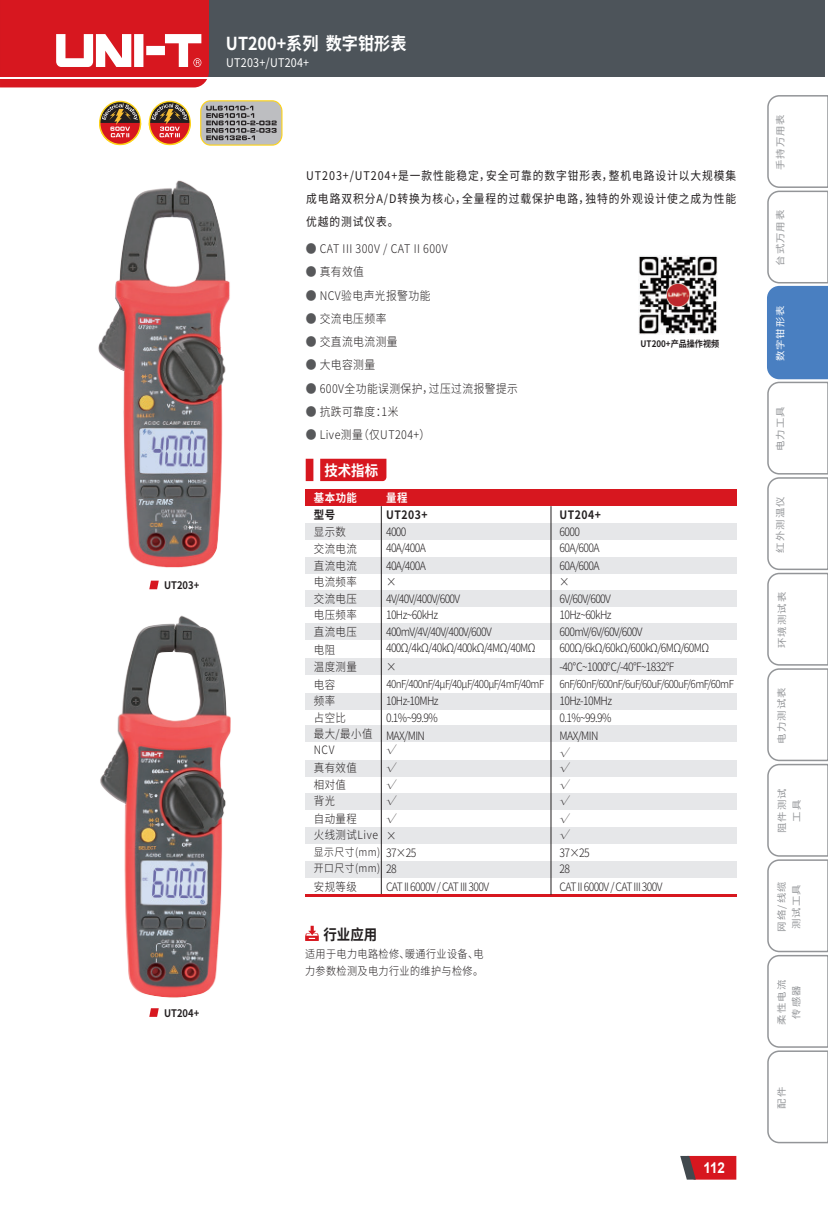
<style>
.page{position:relative;width:828px;height:1225px;background:#fff}
.page>*{position:absolute;margin:0;border:0;box-sizing:border-box;transform-origin:0 0}
.t1{font:700 17.8px "Source Han Sans CN";color:#fff;scale:.9 1}
.t2{font:700 15px "Arial";color:#fff;scale:.9 1}
.t3{font:700 14.8px "Source Han Sans CN";color:#fff;scale:.9 1}
.t4{font:700 14.8px "Source Han Sans CN";color:#231f20;scale:.9 1}
.t5{font:300 12px "Noto Sans Hans";letter-spacing:.04em;color:#231f20;scale:.9 1}
.t6{font:12px/23.2px "Noto Sans Hans";letter-spacing:.085em;color:#231f20;text-align:justify;scale:.9 1}
.t7{font:12px "Source Han Sans CN";letter-spacing:.02em;color:#fff;scale:.9 1}
.t8{font:300 11.6px/16.6px "Source Han Sans CN";letter-spacing:-.06em;color:#231f20;scale:.9 1}
.t9{font:300 11.6px/17px "Source Han Sans CN";letter-spacing:.05em;color:#231f20;scale:.9 1}
.t10{font:700 11.6px "Source Han Sans CN";letter-spacing:.05em;color:#231f20;scale:.9 1}
.t11{font:300 11.6px/17.2px "Adobe Song Std";color:#231f20;text-align:justify;scale:.9 1}
.t12{font:700 11.6px "Source Han Sans CN";letter-spacing:.05em;color:#fff;scale:.9 1}
.t13{font:300 11.2px/17.2px "Source Han Sans CN";letter-spacing:.04em;color:#231f20;scale:.9 1}
.t14{font:300 11px "Source Han Sans CN";letter-spacing:-.06em;color:#231f20;scale:.9 1}
.t15{font:300 10.8px "Source Han Sans CN";letter-spacing:.05em;color:#231f20;scale:.9 1}
.t16{font:700 10.4px "Source Han Sans CN";color:#231f20;scale:.9 1}
.t17{font:9.4px/14.6px "Source Han Sans CN";letter-spacing:.1em;color:#939598;text-align:center;scale:1.11 1}
.t18{font:9.4px "Source Han Sans CN";letter-spacing:.1em;color:#fff;scale:1.11 1}
.t19{font:700 9px "Source Han Sans CN";color:#231f20;scale:.9 1}
.s1{color:#57585a}
</style>
<div class="page">
<div style="left:305px;top:590px;width:431px;height:16px;background:#e6e7e9"></div>
<div style="left:305px;top:623px;width:431px;height:17px;background:#e6e7e9"></div>
<div style="left:305px;top:558px;width:431px;height:16px;background:#e6e7e9"></div>
<div style="left:305px;top:524px;width:431px;height:16px;background:#e6e7e9"></div>
<div style="left:305px;top:658px;width:431px;height:16px;background:#e6e7e9"></div>
<div style="left:305px;top:693px;width:431px;height:16px;background:#e6e7e9"></div>
<div style="left:305px;top:725px;width:431px;height:17px;background:#e6e7e9"></div>
<div style="left:305px;top:760px;width:431px;height:17px;background:#e6e7e9"></div>
<div style="left:305px;top:793px;width:431px;height:17px;background:#e6e7e9"></div>
<div style="left:305px;top:827px;width:431px;height:17px;background:#e6e7e9"></div>
<div style="left:305px;top:861px;width:431px;height:16px;background:#e6e7e9"></div>
<hr style="left:381px;top:506px;width:1px;height:389px;background:#231f20">
<hr style="left:305px;top:894px;width:431px;height:3px;background:#d7171f">
<hr style="left:550px;top:506px;width:1px;height:389px;background:#231f20">
<div style="left:305px;top:489px;width:431px;height:17px;background:#d7171f"></div>
<svg style="left:320px;top:459px;width:66px;height:22px"></svg>
<svg style="left:306px;top:459px;width:7px;height:22px"></svg>
<svg style="left:767px;top:95px;width:61px;height:1049px"></svg>
<svg style="left:680px;top:1156px;width:56px;height:23px"></svg>
<svg style="left:305px;top:925px;width:14px;height:16px"></svg>
<svg style="left:149px;top:580px;width:10px;height:9px"></svg>
<div style="left:0;top:0;width:824px;height:77px;background:#4d545a"></div>
<svg style="left:0;top:0;width:209px;height:87px;background:#dd3f45"></svg>
<div style="left:99px;top:101px;width:42px;height:44px;border:1px solid #fdd318;border-radius:50%"></div>
<svg style="left:99px;top:103px;width:43px;height:43px"></svg>
<div style="left:201px;top:101px;width:81px;height:44px;background:#bdbec1;border-radius:10px"></div>
<div style="left:200px;top:100px;width:82px;height:46px;border:1px solid #fdd318;border-radius:10px"></div>
<svg style="left:206px;top:106px;width:71px;height:34px"></svg>
<div style="left:149px;top:101px;width:41px;height:43px;background:#fcde58;border-radius:50%"></div>
<div style="left:149px;top:101px;width:42px;height:44px;border:1px solid #fdd318;border-radius:50%"></div>
<svg style="left:148px;top:103px;width:43px;height:43px"></svg>
<img style="left:98px;top:180px;width:132px;height:388px">
<img style="left:100px;top:615px;width:131px;height:402px">
<img style="left:639px;top:255px;width:79px;height:79px">
<h1 class="t1" style="left:226px;top:33px;width:202px">UT200+系列 数字钳形表</h1>
<p class="t7" style="left:226px;top:56px;width:94px">UT203+/UT204+</p>
<p class="t16" style="left:164px;top:579px;width:41px">UT203+</p>
<p class="t16" style="left:164px;top:1007px;width:41px">UT204+</p>
<p class="t6" style="left:306px;top:164px;width:479px">UT203+/UT204+是一款性能稳定，安全可靠的数字钳形表，整机电路设计以大规模集成电路双积分A/D转换为核心，全量程的过载保护电路，独特的外观设计使之成为性能优越的测试仪表。</p>
<p class="t5" style="left:306px;top:242px;width:159px"><span class="s1">●</span> CAT III 300V / CAT II 600V</p>
<p class="t5" style="left:306px;top:265px;width:66px"><span class="s1">●</span> 真有效值</p>
<p class="t5" style="left:306px;top:288px;width:140px"><span class="s1">●</span> NCV验电声光报警功能</p>
<p class="t5" style="left:306px;top:312px;width:91px"><span class="s1">●</span> 交流电压频率</p>
<p class="t5" style="left:306px;top:335px;width:104px"><span class="s1">●</span> 交直流电流测量</p>
<p class="t5" style="left:306px;top:358px;width:79px"><span class="s1">●</span> 大电容测量</p>
<p class="t5" style="left:306px;top:381px;width:237px"><span class="s1">●</span> 600V全功能误测保护，过压过流报警提示</p>
<p class="t5" style="left:306px;top:405px;width:105px"><span class="s1">●</span> 抗跌可靠度：1米</p>
<p class="t5" style="left:306px;top:428px;width:140px"><span class="s1">●</span> Live测量（仅UT204+）</p>
<p class="t19" style="left:640px;top:339px;width:89px">UT200+产品操作视频</p>
<p class="t3" style="left:324px;top:462px;width:61px">技术指标</p>
<p class="t12" style="left:314px;top:491px;width:50px">基本功能</p>
<p class="t12" style="left:386px;top:491px;width:25px">量程</p>
<p class="t10" style="left:314px;top:508px;width:25px">型号</p>
<p class="t10" style="left:386px;top:508px;width:48px">UT203+</p>
<p class="t10" style="left:559px;top:508px;width:48px">UT204+</p>
<p class="t8" style="left:314px;top:524px;width:37px">显示数</p>
<p class="t8" style="left:314px;top:557px;width:50px">直流电流</p>
<p class="t8" style="left:314px;top:540px;width:50px">交流电流</p>
<p class="t9" style="left:314px;top:573px;width:50px">电流频率交流电压</p>
<p class="t8" style="left:386px;top:524px;width:24px">4000</p>
<p class="t8" style="left:559px;top:524px;width:24px">6000</p>
<p class="t8" style="left:386px;top:540px;width:46px">40A/400A</p>
<p class="t8" style="left:559px;top:540px;width:46px">60A/600A</p>
<p class="t8" style="left:386px;top:557px;width:46px">40A/400A ×</p>
<p class="t8" style="left:559px;top:557px;width:46px">60A/600A</p>
<p class="t8" style="left:559px;top:574px;width:13px">×</p>
<p class="t8" style="left:386px;top:591px;width:84px">4V/40V/400V/600V</p>
<p class="t8" style="left:559px;top:591px;width:59px">6V/60V/600V</p>
<p class="t9" style="left:314px;top:606px;width:50px">电压频率直流电压</p>
<p class="t8" style="left:386px;top:607px;width:119px">10Hz~60kHz<br>400mV/4V/40V/400V/600V</p>
<p class="t8" style="left:559px;top:607px;width:59px">10Hz~60kHz</p>
<p class="t8" style="left:559px;top:623px;width:94px">600mV/6V/60V/600V</p>
<p class="t8" style="left:314px;top:641px;width:25px">电阻</p>
<p class="t8" style="left:314px;top:658px;width:50px">温度测量</p>
<p class="t8" style="left:386px;top:639px;width:168px">400Ω/4kΩ/40kΩ/400kΩ/4MΩ/40MΩ</p>
<p class="t8" style="left:559px;top:638px;width:168px;line-height:18.8px">600Ω/6kΩ/60kΩ/600kΩ/6MΩ/60MΩ -40℃~1000℃/-40°F~1832°F</p>
<p class="t8" style="left:386px;top:658px;width:13px">×</p>
<p class="t8" style="left:314px;top:676px;width:25px">电容</p>
<p class="t14" style="left:386px;top:678px;width:177px">40nF/400nF/4μF/40μF/400μF/4mF/40mF</p>
<p class="t14" style="left:559px;top:678px;width:195px">6nF/60nF/600nF/6uF/60uF/600uF/6mF/60mF</p>
<p class="t8" style="left:314px;top:693px;width:25px">频率</p>
<p class="t8" style="left:386px;top:693px;width:60px">10Hz-10MHz</p>
<p class="t8" style="left:559px;top:693px;width:60px">10Hz-10MHz</p>
<p class="t8" style="left:314px;top:710px;width:37px">占空比</p>
<p class="t8" style="left:386px;top:710px;width:59px">0.1%~99.9%</p>
<p class="t8" style="left:559px;top:710px;width:59px">0.1%~99.9%</p>
<p class="t8" style="left:314px;top:726px;width:67px;line-height:16px">最大/最小值<br>NCV</p>
<p class="t8" style="left:314px;top:760px;width:50px">真有效值</p>
<p class="t8" style="left:314px;top:776px;width:37px">相对值</p>
<p class="t8" style="left:386px;top:727px;width:45px">MAX/MIN</p>
<p class="t11" style="left:386px;top:742px;width:13px">√ √ √</p>
<p class="t8" style="left:559px;top:727px;width:45px">MAX/MIN</p>
<p class="t11" style="left:559px;top:744px;width:13px">√</p>
<p class="t11" style="left:559px;top:759px;width:13px">√</p>
<p class="t11" style="left:559px;top:776px;width:13px">√</p>
<p class="t8" style="left:314px;top:792px;width:50px;line-height:18px">背光<br>自动量程</p>
<p class="t9" style="left:314px;top:827px;width:73px">火线测试Live</p>
<p class="t11" style="left:386px;top:793px;width:13px">√</p>
<p class="t11" style="left:559px;top:793px;width:13px">√</p>
<p class="t11" style="left:386px;top:811px;width:13px">√</p>
<p class="t11" style="left:559px;top:811px;width:13px;line-height:16px">√ √</p>
<p class="t8" style="left:386px;top:827px;width:13px">×</p>
<p class="t15" style="left:314px;top:846px;width:76px">显示尺寸(mm)</p>
<p class="t8" style="left:386px;top:844px;width:35px">37×25</p>
<p class="t8" style="left:559px;top:844px;width:35px">37×25</p>
<p class="t15" style="left:314px;top:862px;width:76px">开口尺寸(mm)</p>
<p class="t8" style="left:386px;top:861px;width:116px;line-height:17.2px">28<br>CAT II 6000V / CAT III 300V</p>
<p class="t8" style="left:314px;top:878px;width:50px">安规等级</p>
<p class="t8" style="left:559px;top:861px;width:13px">28</p>
<p class="t8" style="left:559px;top:878px;width:116px">CAT II 6000V / CAT III 300V</p>
<p class="t4" style="left:323px;top:926px;width:61px">行业应用</p>
<p class="t13" style="left:305px;top:945px;width:200px">适用于电力电路检修、暖通行业设备、电力参数检测及电力行业的维护与检修。</p>
<p class="t2" style="left:703px;top:1157px;width:26px">112</p>
<p class="t17" style="left:773px;top:170px;width:52px;rotate:-90deg">手持万用表</p>
<p class="t17" style="left:773px;top:266px;width:52px;rotate:-90deg">台式万用表</p>
<p class="t18" style="left:775px;top:361px;width:52px;rotate:-90deg">数字钳形表</p>
<p class="t17" style="left:773px;top:451px;width:42px;rotate:-90deg">电力工具</p>
<p class="t17" style="left:773px;top:552px;width:52px;rotate:-90deg">红外测温仪</p>
<p class="t17" style="left:775px;top:648px;width:52px;rotate:-90deg">环境测试表</p>
<p class="t17" style="left:774px;top:743px;width:52px;rotate:-90deg">电力测试表</p>
<p class="t17" style="left:775px;top:833px;width:42px;rotate:-90deg">阻件测试工具</p>
<p class="t17" style="left:774px;top:931px;width:47px;text-align:left;rotate:-90deg">网络/线缆测试工具</p>
<p class="t17" style="left:774px;top:1024px;width:42px;rotate:-90deg">柔性电流传感器</p>
<p class="t17" style="left:774px;top:1108px;width:21px;rotate:-90deg">配件</p>
</div>
